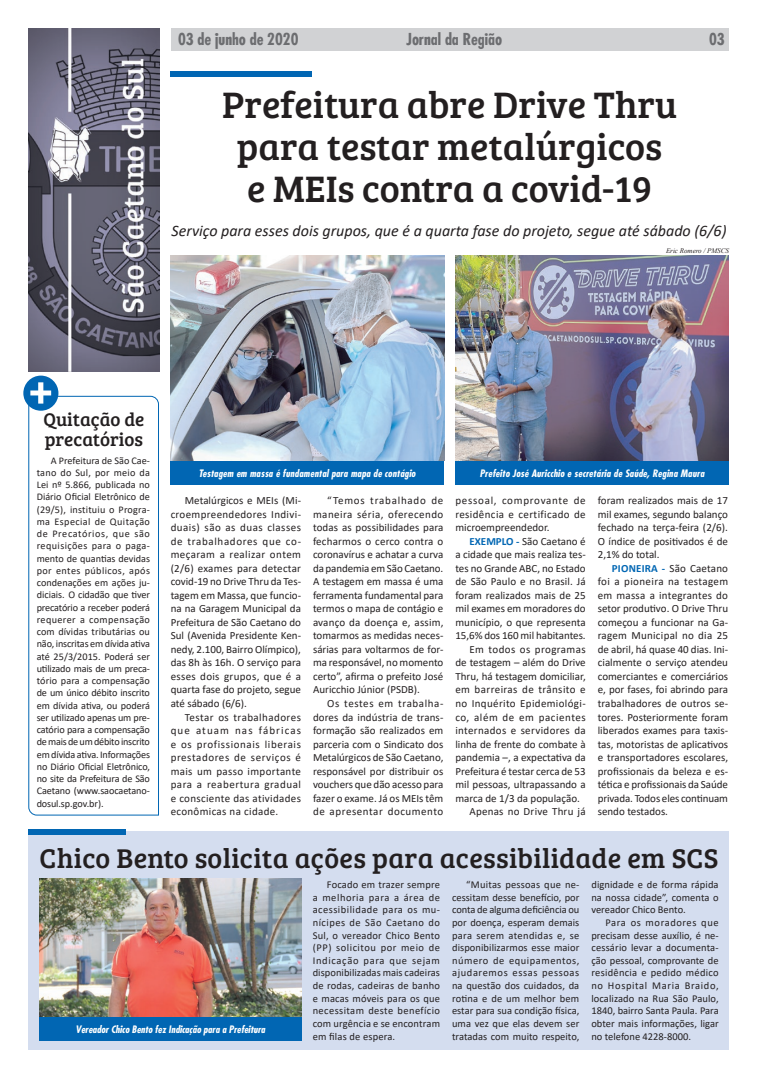
<style>
.page{position:relative;width:757px;height:1078px;background:#fff}
.page>*{position:absolute;margin:0;border:0;box-sizing:border-box;transform-origin:0 0}
.Titulos_peq{font:50.7px "Bree Serif";color:#fff}
.Titulos{font:38px "Bree Serif";color:#231f20}
.Titulos_peq-2{font:28px "Bree Serif";letter-spacing:.01em;color:#231f20}
.rapidas{font:19px/20px "Bree Serif";color:#231f20}
.Subtitulos{font:italic 16px "Calibri";color:#231f20}
.Texto{font:700 condensed 16px "Futura";color:#6c6d70}
.Texto-2{font:11px/13.5px "Calibri";color:#231f20;text-align:justify}
.Texto-3{font:11px "Calibri";letter-spacing:.02em;color:#231f20}
.Texto-4{font:10.5px/12.6px "Calibri";color:#231f20;text-align:justify}
.Texto-5{font:10.2px/12.2px "Calibri";letter-spacing:-.015em;color:#231f20;text-align:justify}
.Legendas_novas{font:italic 700 condensed 10px "Futura";letter-spacing:.015em;color:#fff}
.Crédito{font:italic 7px "Times New Roman";color:#231f20}
.s1{font-weight:700;color:#0166b3}
</style>
<div class="page">
<div style="left:171px;top:28px;width:558px;height:23px;background:#d1d2d4"></div>
<div style="left:28px;top:831px;width:700px;height:218px;background:#d4ddef"></div>
<div style="left:28px;top:828px;width:98px;height:6px;background:#0166b3"></div>
<img style="left:39px;top:878px;width:263px;height:139px">
<div style="left:39px;top:1017px;width:263px;height:23px;background:#0166b3"></div>
<img style="left:28px;top:28px;width:132px;height:343px">
<div style="left:171px;top:71px;width:141px;height:5px;background:#0166b3"></div>
<img style="left:455px;top:256px;width:274px;height:204px">
<div style="left:455px;top:460px;width:274px;height:24px;background:#0166b3"></div>
<img style="left:170px;top:256px;width:274px;height:204px">
<div style="left:170px;top:460px;width:274px;height:24px;background:#0166b3"></div>
<svg style="left:28px;top:395px;width:131px;height:420px"></svg>
<div style="left:23px;top:375px;width:35px;height:35px;background:#0166b3;border-radius:50%"></div>
<p class="Texto" style="left:178px;top:29px;width:122px">03 de junho de 2020</p>
<p class="Texto" style="left:406px;top:29px;width:97px">Jornal da Região</p>
<p class="Texto" style="left:709px;top:29px;width:17px">03</p>
<p class="Titulos" style="left:222px;top:77px;width:456px">Prefeitura abre Drive Thru</p>
<p class="Titulos" style="left:237px;top:119px;width:427px">para testar metalúrgicos</p>
<p class="Titulos" style="left:247px;top:161px;width:406px">e MEIs contra a covid-19</p>
<p class="Subtitulos" style="left:172px;top:220px;width:556px">Serviço para esses dois grupos, que é a quarta fase do projeto, segue até sábado (6/6)</p>
<p class="Crédito" style="left:666px;top:246px;width:64px">Eric Romero / PMSCS</p>
<p class="Titulos_peq" style="left:27px;top:354px;width:29px">+</p>
<p class="rapidas" style="left:43px;top:408px;width:102px">Quitação de precatórios</p>
<p class="Texto-5" style="left:37px;top:454px;width:115px;text-indent:14px">A Prefeitura de São Cae&shy;tano do Sul, por meio da Lei nº 5.866, publicada no Diário Oficial Eletrônico de (29/5), instituiu o Progra&shy;ma Especial de Quitação de Precatórios, que são requisições para o paga&shy;mento de quantias devidas por entes públicos, após condenações em ações ju&shy;diciais. O cidadão que tiver precatório a receber poderá requerer a compensação com dívidas tributárias ou não, inscritas em dívida ativa até 25/3/2015. Poderá ser utilizado mais de um preca&shy;tório para a compensação de um único débito inscrito em dívida ativa, ou poderá ser utilizado apenas um pre&shy;catório para a compensação de mais de um débito inscrito em dívida ativa. Informações no Diário Oficial Eletrônico, no site da Prefeitura de São Caetano (www.saocaetano&shy;dosul.sp.gov.br).</p>
<p class="Legendas_novas" style="left:199px;top:465px;width:218px">Testagem em massa é fundamental para mapa de contágio</p>
<p class="Texto-2" style="left:171px;top:493px;width:132px;text-indent:14px">Metalúrgicos e MEIs (Mi&shy;croempreendedores Indivi&shy;duais) são as duas classes de trabalhadores que co&shy;meçaram a realizar ontem (2/6) exames para detectar covid-19 no Drive Thru da Tes&shy;tagem em Massa, que funcio&shy;na na Garagem Municipal da Prefeitura de São Caetano do Sul (Avenida Presidente Ken&shy;nedy, 2.100, Bairro Olímpico), das 8h às 16h. O serviço para esses dois grupos, que é a quarta fase do projeto, segue até sábado (6/6).</p>
<p class="Texto-2" style="left:171px;top:709px;width:132px;text-indent:14px">Testar os trabalhadores que atuam nas fábricas e os profissionais liberais prestadores de serviços é mais um passo importante para a reabertura gradual e consciente das atividades econômicas na cidade.</p>
<p class="Texto-2" style="left:313px;top:493px;width:132px;text-indent:14px">“Temos trabalhado de maneira séria, oferecendo todas as possibilidades para fecharmos o cerco contra o coronavírus e achatar a curva da pandemia em São Caetano.<br>A testagem em massa é uma ferramenta fundamental para termos o mapa de contágio e avanço da doença e, assim, tomarmos as medidas neces&shy;sárias para voltarmos de for&shy;ma responsável, no momento certo”, afirma o prefeito José Auricchio Júnior (PSDB).</p>
<p class="Texto-2" style="left:313px;top:696px;width:132px;text-indent:14px">Os testes em trabalha&shy;dores da indústria de trans&shy;formação são realizados em parceria com o Sindicato dos Metalúrgicos de São Caetano, responsável por distribuir os vouchers que dão acesso para fazer o exame. Já os MEIs têm de apresentar documento</p>
<p class="Legendas_novas" style="left:480px;top:465px;width:226px">Prefeito José Auricchio e secretária de Saúde, Regina Maura</p>
<p class="Texto-2" style="left:455px;top:493px;width:132px">pessoal, comprovante de residência e certificado de microempreendedor.</p>
<p class="Texto-2" style="left:455px;top:534px;width:132px;text-indent:14px"><span class="s1">EXEMPLO -</span> São Caetano é a cidade que mais realiza tes&shy;tes no Grande ABC, no Estado de São Paulo e no Brasil. Já foram realizados mais de 25 mil exames em moradores do município, o que representa 15,6% dos 160 mil habitantes.</p>
<p class="Texto-2" style="left:455px;top:642px;width:132px;text-indent:14px">Em todos os programas de testagem – além do Drive Thru, há testagem domiciliar, em barreiras de trânsito e no Inquérito Epidemiológi&shy;co, além de em pacientes internados e servidores da linha de frente do combate à pandemia –, a expectativa da Prefeitura é testar cerca de 53 mil pessoas, ultrapassando a marca de 1/3 da população.</p>
<p class="Texto-3" style="left:469px;top:803px;width:118px">Apenas no Drive Thru já</p>
<p class="Texto-2" style="left:598px;top:493px;width:132px">foram realizados mais de 17 mil exames, segundo balanço fechado na terça-feira (2/6).<br>O índice de positivados é de 2,1% do total.</p>
<p class="Texto-2" style="left:598px;top:561px;width:132px;text-indent:14px"><span class="s1">PIONEIRA -</span> São Caetano foi a pioneira na testagem em massa a integrantes do setor produtivo. O Drive Thru começou a funcionar na Ga&shy;ragem Municipal no dia 25 de abril, há quase 40 dias. Ini&shy;cialmente o serviço atendeu comerciantes e comerciários e, por fases, foi abrindo para trabalhadores de outros se&shy;tores. Posteriormente foram liberados exames para taxis&shy;tas, motoristas de aplicativos e transportadores escolares, profissionais da beleza e es&shy;tética e profissionais da Saúde privada. Todos eles continuam sendo testados.</p>
<p class="Titulos_peq-2" style="left:40px;top:837px;width:680px">Chico Bento solicita ações para acessibilidade em SCS</p>
<p class="Texto-4" style="left:313px;top:877px;width:129px;text-indent:14px">Focado em trazer sempre a melhoria para a área de acessibilidade para os mu&shy;nícipes de São Caetano do Sul, o vereador Chico Bento (PP) solicitou por meio de Indicação para que sejam disponibilizadas mais cadeiras de rodas, cadeiras de banho e macas móveis para os que necessitam deste benefício com urgência e se encontram em filas de espera.</p>
<p class="Texto-4" style="left:452px;top:877px;width:129px;text-indent:14px">“Muitas pessoas que ne&shy;cessitam desse benefício, por conta de alguma deficiência ou por doença, esperam demais para serem atendidas e, se disponibilizarmos esse maior número de equipamentos, ajudaremos essas pessoas na questão dos cuidados, da rotina e de um melhor bem estar para sua condição física, uma vez que elas devem ser tratadas com muito respeito,</p>
<p class="Texto-4" style="left:591px;top:877px;width:129px">dignidade e de forma rápida na nossa cidade”, comenta o vereador Chico Bento.</p>
<p class="Texto-4" style="left:591px;top:915px;width:129px;text-indent:14px">Para os moradores que precisam desse auxílio, é ne&shy;cessário levar a documenta&shy;ção pessoal, comprovante de residência e pedido médico no Hospital Maria Braido, localizado na Rua São Paulo, 1840, bairro Santa Paula. Para obter mais informações, ligar no telefone 4228-8000.</p>
<p class="Legendas_novas" style="left:76px;top:1022px;width:191px">Vereador Chico Bento fez Indicação para a Prefeitura</p>
</div>
